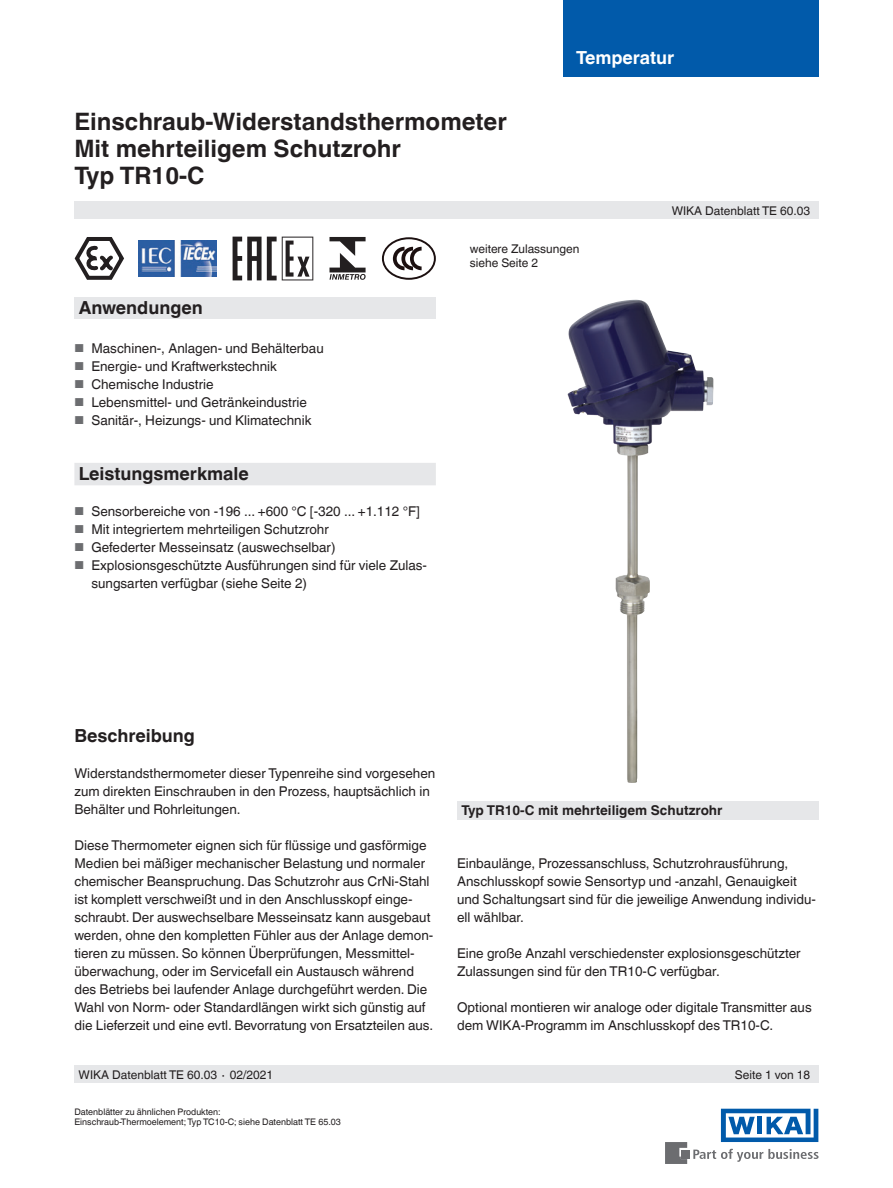
<style>
.page{position:relative;width:893px;height:1188px;background:#fff}
.page>*{position:absolute;margin:0;border:0;box-sizing:border-box;transform-origin:0 0}
.t1{font:700 24px/27px "Helvetica World";color:#231f20}
.t2{font:700 18px "Helvetica World";color:#231f20}
.t3{font:700 18px "Helvetica World";color:#fff}
.t4{font:13.5px/18px "Helvetica World";color:#231f20}
.t5{font:700 13.5px "Helvetica World";color:#231f20}
.t6{font:12px/13.5px "Helvetica World";color:#231f20}
.t7{font:9px/10.5px "Helvetica World";color:#231f20}
.s1{font-size:11.55px;color:#6c6d70}
</style>
<div class="page">
<div style="left:74px;top:297px;width:362px;height:22px;background:#e6e7e9"></div>
<div style="left:74px;top:202px;width:745px;height:17px;background:#e6e7e9"></div>
<div style="left:74px;top:1066px;width:745px;height:17px;background:#e6e7e9"></div>
<svg style="left:693px;top:1149px;width:126px;height:13px"></svg>
<div style="left:682px;top:1150px;width:8px;height:8px;background:#6c6d70"></div>
<svg style="left:665px;top:1142px;width:22px;height:22px"></svg>
<svg style="left:721px;top:1109px;width:97px;height:33px"></svg>
<div style="left:563px;top:0;width:256px;height:77px;background:#015aaa"></div>
<img style="left:567px;top:300px;width:146px;height:483px">
<div style="left:457px;top:801px;width:362px;height:18px;background:#e6e7e9"></div>
<div style="left:74px;top:463px;width:362px;height:22px;background:#e6e7e9"></div>
<svg style="left:74px;top:237px;width:50px;height:43px"></svg>
<svg style="left:329px;top:237px;width:37px;height:43px"></svg>
<svg style="left:233px;top:237px;width:80px;height:43px"></svg>
<svg style="left:382px;top:237px;width:54px;height:43px"></svg>
<img style="left:138px;top:241px;width:78px;height:35px">
<h1 class="t1" style="left:74px;top:108px;width:434px">Einschraub-Widerstandsthermometer<br>Mit mehrteiligem Schutzrohr<br>Typ TR10-C</h1>
<h2 class="t3" style="left:576px;top:47px;width:100px">Temperatur</h2>
<p class="t6" style="left:672px;top:204px;width:140px">WIKA Datenblatt TE 60.03</p>
<h2 class="t2" style="left:79px;top:297px;width:126px">Anwendungen</h2>
<p class="t4" style="left:74px;top:339px;width:251px"><span class="s1">■</span> Maschinen-, Anlagen- und Behälterbau</p>
<p class="t4" style="left:74px;top:357px;width:204px"><span class="s1">■</span> Energie- und Kraftwerkstechnik</p>
<p class="t4" style="left:74px;top:375px;width:141px"><span class="s1">■</span> Chemische Industrie</p>
<p class="t4" style="left:74px;top:393px;width:234px"><span class="s1">■</span> Lebensmittel- und Getränkeindustrie</p>
<p class="t4" style="left:74px;top:411px;width:238px"><span class="s1">■</span> Sanitär-, Heizungs- und Klimatechnik</p>
<h2 class="t2" style="left:79px;top:463px;width:172px">Leistungsmerkmale</h2>
<p class="t4" style="left:74px;top:502px;width:347px"><span class="s1">■</span> Sensorbereiche von -196 ... +600 °C [-320 ... +1.112 °F]</p>
<p class="t4" style="left:74px;top:520px;width:256px"><span class="s1">■</span> Mit integriertem mehrteiligen Schutzrohr</p>
<p class="t4" style="left:74px;top:538px;width:263px"><span class="s1">■</span> Gefederter Messeinsatz (auswechselbar)</p>
<p class="t4" style="left:91px;top:556px;width:337px;text-indent:-17px"><span class="s1">■</span> Explosionsgeschützte Ausführungen sind für viele Zulas&shy;sungsarten verfügbar (siehe Seite 2)</p>
<p class="t6" style="left:470px;top:243px;width:111px">weitere Zulassungen siehe Seite 2</p>
<h2 class="t2" style="left:74px;top:725px;width:122px">Beschreibung</h2>
<p class="t4" style="left:74px;top:764px;width:362px">Widerstandsthermometer dieser Typenreihe sind vorgesehen zum direkten Einschrauben in den Prozess, hauptsächlich in<br>Behälter und Rohrleitungen.</p>
<p class="t4" style="left:74px;top:836px;width:360px">Diese Thermometer eignen sich für flüssige und gasförmige Medien bei mäßiger mechanischer Belastung und normaler chemischer Beanspruchung. Das Schutzrohr aus CrNi-Stahl ist komplett verschweißt und in den Anschlusskopf einge&shy;schraubt. Der auswechselbare Messeinsatz kann ausgebaut werden, ohne den kompletten Fühler aus der Anlage demon&shy;tieren zu müssen. So können Überprüfungen, Messmittel&shy;überwachung, oder im Servicefall ein Austausch während des Betriebs bei laufender Anlage durchgeführt werden. Die Wahl von Norm- oder Standardlängen wirkt sich günstig auf die Lieferzeit und eine evtl. Bevorratung von Ersatzteilen aus.</p>
<p class="t5" style="left:461px;top:803px;width:263px">Typ TR10-C mit mehrteiligem Schutzrohr</p>
<p class="t4" style="left:457px;top:854px;width:360px">Einbaulänge, Prozessanschluss, Schutzrohrausführung, Anschlusskopf sowie Sensortyp und -anzahl, Genauigkeit und Schaltungsart sind für die jeweilige Anwendung individu&shy;ell wählbar.</p>
<p class="t4" style="left:457px;top:944px;width:345px">Eine große Anzahl verschiedenster explosionsgeschützter<br>Zulassungen sind für den TR10-C verfügbar.</p>
<p class="t4" style="left:457px;top:998px;width:356px">Optional montieren wir analoge oder digitale Transmitter aus dem WIKA-Programm im Anschlusskopf des TR10-C.</p>
<p class="t6" style="left:79px;top:1068px;width:196px">WIKA Datenblatt TE 60.03 ∙ 02/2021</p>
<p class="t6" style="left:735px;top:1068px;width:77px">Seite 1 von 18</p>
<p class="t7" style="left:74px;top:1107px;width:268px">Datenblätter zu ähnlichen Produkten:<br>Einschraub-Thermoelement; Typ TC10-C; siehe Datenblatt TE 65.03</p>
</div>
